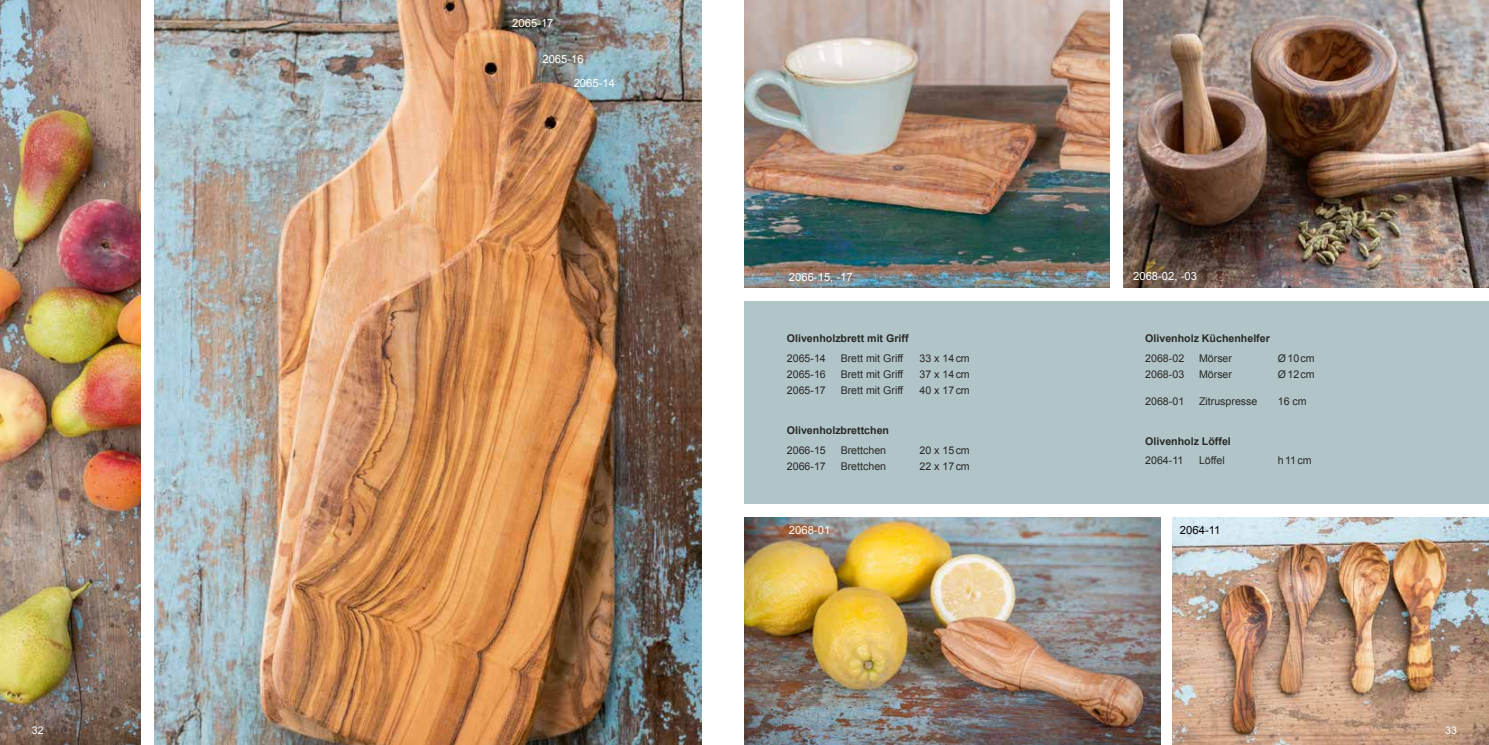
<style>
.page{position:relative;width:1489px;height:745px;background:#fff}
.page>*{position:absolute;margin:0;border:0;box-sizing:border-box;transform-origin:0 0}
.t1{font:11.25px "Arial";color:#fff}
.t2{font:11.25px "Arial";color:#000}
.t3{font:10.62px "Arial";color:#282827}
.t4{font:700 10.62px "Arial";color:#282827}
.t5{font:10.62px "Arial";color:#fff}
</style>
<div class="page">
<img style="left:1123px;top:0;width:365px;height:287px">
<img style="left:155px;top:0;width:547px;height:744px">
<div style="left:744px;top:301px;width:744px;height:202px;background:#b1c5c8"></div>
<img style="left:744px;top:0;width:365px;height:287px">
<img style="left:744px;top:517px;width:416px;height:227px">
<img style="left:0;top:0;width:141px;height:744px">
<img style="left:1172px;top:517px;width:316px;height:227px">
<p class="t1" style="left:512px;top:15px;width:43px">2065-17</p>
<p class="t1" style="left:542px;top:52px;width:43px">2065-16</p>
<p class="t1" style="left:573px;top:76px;width:43px">2065-14</p>
<p class="t1" style="left:789px;top:270px;width:65px">2066-15, -17</p>
<p class="t4" style="left:786px;top:331px;width:123px">Olivenholzbrett mit Griff</p>
<p class="t3" style="left:786px;top:351px;width:40px">2065-14</p>
<p class="t3" style="left:840px;top:351px;width:64px">Brett mit Griff</p>
<p class="t3" style="left:919px;top:351px;width:52px">33 x 14cm</p>
<p class="t3" style="left:786px;top:367px;width:40px">2065-16</p>
<p class="t3" style="left:840px;top:367px;width:64px">Brett mit Griff</p>
<p class="t3" style="left:919px;top:367px;width:52px">37 x 14cm</p>
<p class="t3" style="left:786px;top:383px;width:40px">2065-17</p>
<p class="t3" style="left:840px;top:383px;width:64px">Brett mit Griff</p>
<p class="t3" style="left:919px;top:383px;width:52px">40 x 17cm</p>
<p class="t4" style="left:786px;top:423px;width:104px">Olivenholzbrettchen</p>
<p class="t3" style="left:786px;top:443px;width:40px">2066-15</p>
<p class="t3" style="left:840px;top:443px;width:47px">Brettchen</p>
<p class="t3" style="left:919px;top:443px;width:52px">20 x 15cm</p>
<p class="t3" style="left:786px;top:459px;width:40px">2066-17</p>
<p class="t3" style="left:840px;top:459px;width:47px">Brettchen</p>
<p class="t3" style="left:919px;top:459px;width:52px">22 x 17cm</p>
<p class="t1" style="left:1133px;top:269px;width:65px">2068-02, -03</p>
<p class="t4" style="left:1145px;top:331px;width:126px">Olivenholz Küchenhelfer</p>
<p class="t3" style="left:1145px;top:351px;width:40px">2068-02</p>
<p class="t3" style="left:1198px;top:351px;width:35px">Mörser</p>
<p class="t3" style="left:1277px;top:351px;width:38px">Ø10cm</p>
<p class="t3" style="left:1145px;top:367px;width:40px">2068-03</p>
<p class="t3" style="left:1198px;top:367px;width:35px">Mörser</p>
<p class="t3" style="left:1277px;top:367px;width:38px">Ø12cm</p>
<p class="t3" style="left:1145px;top:394px;width:40px">2068-01</p>
<p class="t3" style="left:1198px;top:394px;width:60px">Zitruspresse</p>
<p class="t3" style="left:1277px;top:394px;width:30px">16 cm</p>
<p class="t4" style="left:1145px;top:433px;width:87px">Olivenholz Löffel</p>
<p class="t3" style="left:1145px;top:453px;width:40px">2064-11</p>
<p class="t3" style="left:1198px;top:453px;width:27px">Löffel</p>
<p class="t3" style="left:1277px;top:453px;width:35px">h11cm</p>
<p class="t1" style="left:789px;top:522px;width:43px">2068-01</p>
<p class="t2" style="left:1179px;top:522px;width:42px">2064-11</p>
<p class="t5" style="left:32px;top:723px;width:13px">32</p>
<p class="t5" style="left:1444px;top:723px;width:13px">33</p>
</div>
